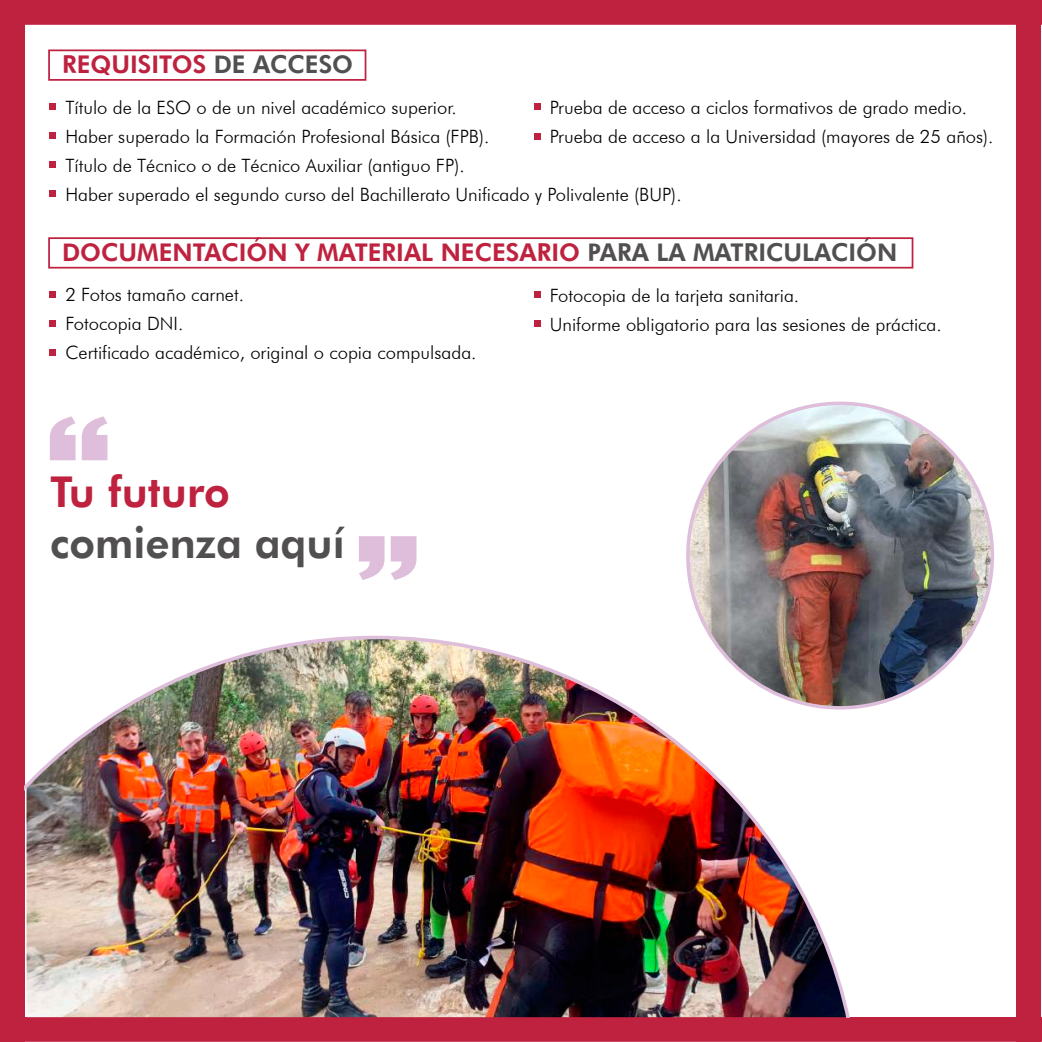
<style>
.page{position:relative;width:1042px;height:1042px;background:#fff}
.page>*{position:absolute;margin:0;border:0;box-sizing:border-box;transform-origin:0 0}
.t1{font:700 42.18px "Futura BT";color:#514f4f}
.t2{font:700 42.18px "Futura BT";color:#be223f}
.t3{font:700 24.15px "Futura BT";color:#be223f}
.t4{font:300 18.38px/29.1px "Futura BT";color:#000}
.s1{color:#514f4f}
</style>
<div class="page">
<div style="left:24px;top:0;width:1018px;height:25px;background:#be223f"></div>
<svg style="left:24px;top:1017px;width:1018px;height:25px"></svg>
<div style="left:1016px;top:0;width:25px;height:1042px;background:#be223f"></div>
<div style="left:0;top:0;width:24px;height:1042px;background:#be223f"></div>
<svg style="left:50px;top:416px;width:57px;height:44px"></svg>
<svg style="left:359px;top:536px;width:57px;height:44px"></svg>
<img style="left:688px;top:403px;width:304px;height:305px;border-radius:152px">
<img style="left:25px;top:636px;width:836px;height:381px">
<div style="left:49px;top:103px;width:7px;height:7px;background:#bf2240"></div>
<div style="left:49px;top:132px;width:7px;height:7px;background:#bf2240"></div>
<div style="left:49px;top:161px;width:7px;height:7px;background:#bf2240"></div>
<div style="left:49px;top:190px;width:7px;height:7px;background:#bf2240"></div>
<div style="left:534px;top:103px;width:7px;height:7px;background:#bf2240"></div>
<div style="left:534px;top:132px;width:7px;height:7px;background:#bf2240"></div>
<div style="left:48px;top:49px;width:318px;height:32px;border:2px solid #bf2240"></div>
<div style="left:49px;top:291px;width:7px;height:7px;background:#bf2240"></div>
<div style="left:49px;top:320px;width:7px;height:7px;background:#bf2240"></div>
<div style="left:49px;top:349px;width:7px;height:7px;background:#bf2240"></div>
<div style="left:534px;top:291px;width:7px;height:7px;background:#bf2240"></div>
<div style="left:534px;top:320px;width:7px;height:7px;background:#bf2240"></div>
<div style="left:48px;top:237px;width:865px;height:31px;border:2px solid #bf2240"></div>
<h2 class="t3" style="left:62px;top:50px;width:293px">REQUISITOS <span class="s1">DE ACCESO</span></h2>
<p class="t4" style="left:550px;top:92px;width:445px">Prueba de acceso a ciclos formativos de grado medio.<br>Prueba de acceso a la Universidad (mayores de 25 años).</p>
<p class="t4" style="left:65px;top:92px;width:618px">Título de la ESO o de un nivel académico superior.<br>Haber superado la Formación Profesional Básica (FPB).<br>Título de Técnico o de Técnico Auxiliar (antiguo FP).<br>Haber superado el segundo curso del Bachillerato Unificado y Polivalente (BUP).</p>
<h2 class="t3" style="left:62px;top:238px;width:836px">DOCUMENTACIÓN Y MATERIAL NECESARIO <span class="s1">PARA LA MATRICULACIÓN</span></h2>
<p class="t4" style="left:65px;top:280px;width:413px">2 Fotos tamaño carnet.<br>Fotocopia DNI.<br>Certificado académico, original o copia compulsada.</p>
<p class="t4" style="left:550px;top:280px;width:393px">Fotocopia de la tarjeta sanitaria.<br>Uniforme obligatorio para las sesiones de práctica.</p>
<h1 class="t2" style="left:50px;top:467px;width:181px">Tu futuro</h1>
<h1 class="t1" style="left:50px;top:517px;width:296px">comienza aquí</h1>
</div>
